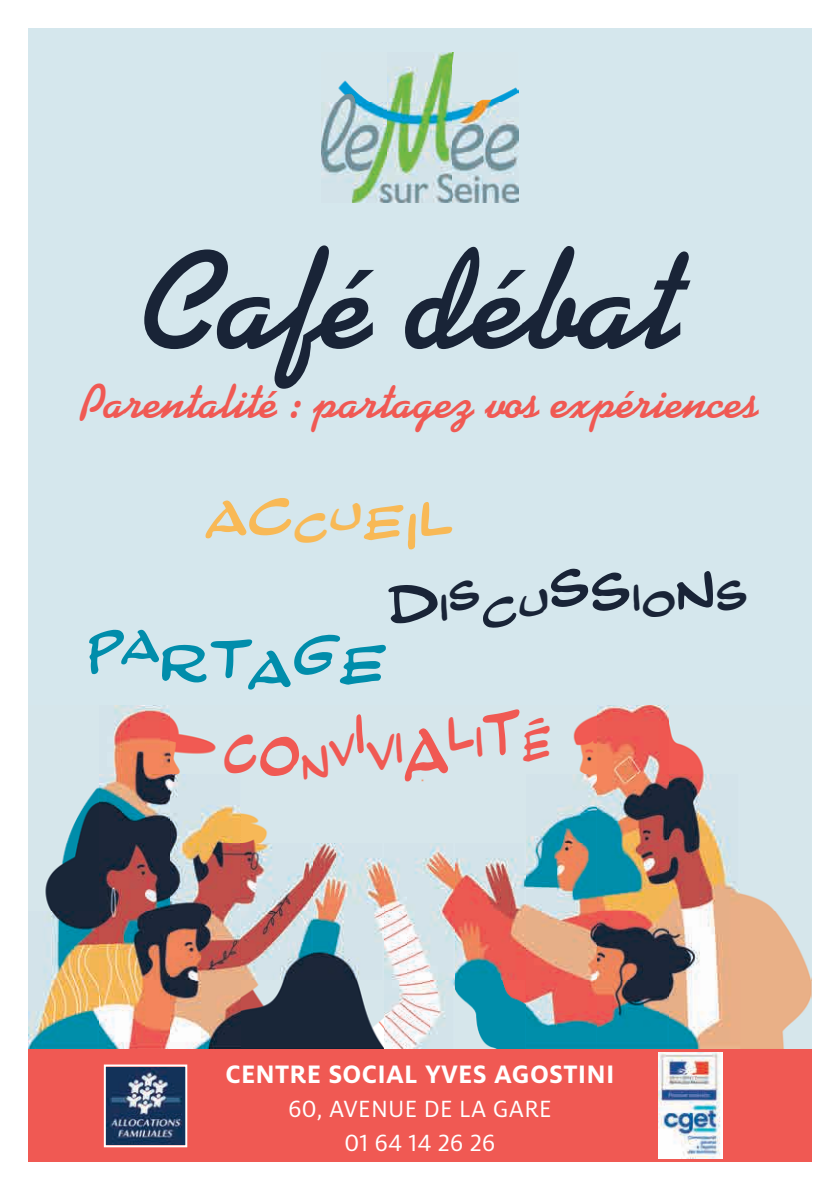
<style>
.page{position:relative;width:840px;height:1191px;background:#fff}
.page>*{position:absolute;margin:0;border:0;box-sizing:border-box;transform-origin:0 0}
.t1{font:700 140px "Kaufmann BT";color:#192437}
.t2{font:60px "Comic Strip MN";color:#f8b956}
.t3{font:60px "Comic Strip MN";color:#008dab}
.t4{font:50px "Comic Strip MN";color:#f05953;scale:.8 1}
.t5{font:700 48px "Kaufmann BT";color:#f05953}
.t6{font:44px "Comic Strip MN";color:#192437}
.t7{font:700 28px "Milo OT";letter-spacing:.01em;color:#fff}
.t8{font:26px/34px "Milo OT";letter-spacing:.01em;color:#fff;text-align:center}
.s1{font-size:52px}
.s2{font-size:46px}
.s3{font-size:54px}
.s4{font-size:60px}
.s5{font-size:48px}
.s6{font-size:56px}
.s7{font-size:62px}
.s8{font-size:57.6px}
.s9{font-size:67.6px}
.s10{font-size:55px}
.s11{font-size:70px}
</style>
<div class="page">
<div style="left:28px;top:28px;width:783px;height:1134px;background:#d5e7ed"></div>
<img style="left:811px;top:706px;width:1px;height:343px">
<img style="left:28px;top:706px;width:783px;height:343px">
<div style="left:28px;top:1049px;width:783px;height:113px;background:#f05953"></div>
<img style="left:107px;top:1067px;width:77px;height:77px">
<div style="left:104px;top:1064px;width:83px;height:83px;border:2px solid #fff"></div>
<img style="left:658px;top:1052px;width:64px;height:106px">
<img style="left:321px;top:52px;width:197px;height:150px">
<h1 class="t1" style="left:143px;top:219px;width:541px">Café débat</h1>
<p class="t5" style="left:80px;top:374px;width:680px">Parentalité : partagez vos expériences</p>
<p class="t2" style="left:208px;top:482px;width:248px;rotate:2deg"><span class="s1">A</span>C<span class="s2">C</span><sup>U</sup><span class="s3">E</span>I<sup>L</sup></p>
<p class="t6" style="left:386px;top:583px;width:362px;rotate:-3deg"><span class="s4">D</span>IS<span class="s5">C</span>U<sup>S</sup><span class="s6">S</span>IO<span class="s6">N</span>S</p>
<p class="t3" style="left:89px;top:615px;width:303px;rotate:3deg">P<sup>A</sup>RT<sub>A</sub>G<span class="s7">E</span></p>
<p class="t4" style="left:221px;top:728px;width:414px;rotate:-4deg"><span class="s8">C</span><span class="s9">O</span>NV<sup>I</sup><span class="s10">V</span>I<span class="s11">A</span><sup>L</sup>I<span class="s9">T</span>É</p>
<p class="t7" style="left:225px;top:1058px;width:390px">CENTRE SOCIAL YVES AGOSTINI</p>
<p class="t8" style="left:288px;top:1092px;width:265px">60, AVENUE DE LA GARE<br>01 64 14 26 26</p>
</div>
